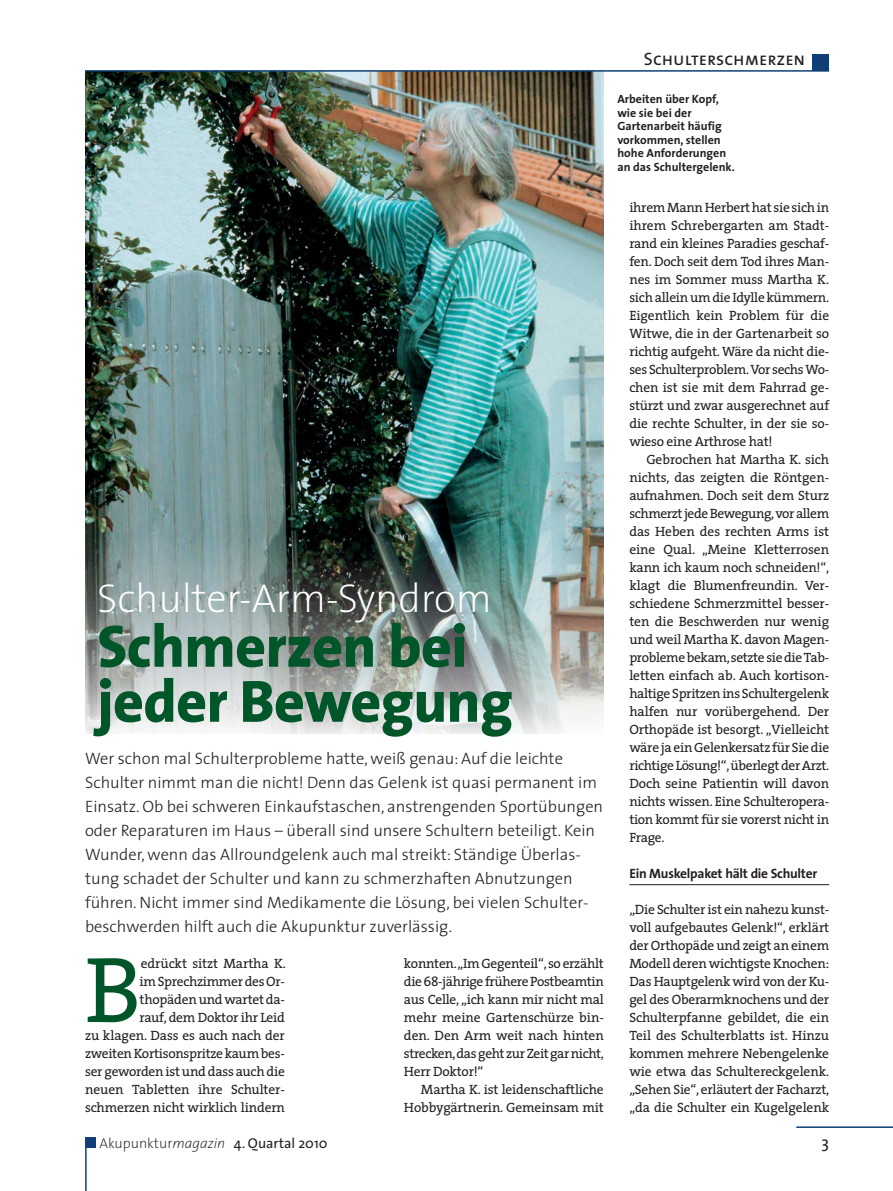
<style>
.page{position:relative;width:893px;height:1191px;background:#fff}
.page>*{position:absolute;margin:0;border:0;box-sizing:border-box;transform-origin:0 0}
.t1{font:94.05px "The Serif";color:#005629}
.t2{font:800 60px/55.1px "The Sans";letter-spacing:-.01em;color:#005629}
.t3{font:200 40.5px "The Sans";letter-spacing:-.005em;color:#fff}
.t4{font:18px "The Sans Caps";color:#231f20}
.t5{font:300 16.5px/24px "The Sans";color:#231f20}
.t6{font:16.5px "The Sans";color:#231f20}
.t7{font:14.25px "The Sans";color:#231f20}
.t8{font:13.5px/18px "The Serif";letter-spacing:-.02em;color:#231f20;text-align:justify}
.t9{font:700 13.5px "The Sans";letter-spacing:-.02em;color:#231f20}
.t10{font:700 12px/13.5px "The Sans";color:#231f20}
.s1{font-weight:200}
.s2{font-weight:200;font-style:italic}
</style>
<div class="page">
<img style="left:85px;top:72px;width:518px;height:464px">
<img style="left:85px;top:536px;width:518px;height:198px">
<hr style="left:85px;top:70px;width:744px;height:2px;background:#0f3f76">
<div style="left:812px;top:54px;width:17px;height:17px;background:#0f3f76"></div>
<hr style="left:796px;top:1126px;width:97px;height:2px;background:#0f3f76">
<hr style="left:85px;top:1138px;width:2px;height:52px;background:#0f3f76">
<div style="left:85px;top:1137px;width:11px;height:10px;background:#0f3f76"></div>
<hr style="left:629px;top:884px;width:200px;height:1px;background:#231f20">
<h3 class="t3" style="left:97px;top:582px;width:396px">Schulter-Arm-Syndrom</h3>
<h2 class="t2" style="left:97px;top:620px;width:417px">Schmerzen bei jeder Bewegung</h2>
<p class="t5" style="left:85px;top:748px;width:520px">Wer schon mal Schulterprobleme hatte, weiß genau: Auf die leichte Schulter nimmt man die nicht! Denn das Gelenk ist quasi permanent im Einsatz. Ob bei schweren Einkaufstaschen, anstrengenden Sportübungen oder Reparaturen im Haus – überall sind unsere Schultern beteiligt. Kein Wunder, wenn das Allroundgelenk auch mal streikt: Ständige Über las - tung schadet der Schulter und kann zu schmerzhaften Abnutzungen führen. Nicht immer sind Medikamente die Lösung, bei vielen Schulter - beschwerden hilft auch die Akupunktur zuverlässig.</p>
<p class="t8" style="left:85px;top:955px;width:202px;text-align:right">edrückt sitzt Martha K.<br>im Sprechzimmer des Or&shy;thopäden und wartet da-<br>rauf, dem Doktor ihr Leid<br>zu klagen. Dass es auch nach der zweiten Kortisonspritze kaum bes&shy;ser geworden ist und dass auch die neuen Tabletten ihre Schulter&shy;schmerzen nicht wirklich lindern</p>
<p class="t8" style="left:404px;top:955px;width:201px">konnten. „Im Gegenteil“, so erzählt die 68-jährige frühere Postbeamtin aus Celle, „ich kann mir nicht mal mehr meine Gartenschürze bin&shy;den. Den Arm weit nach hinten strecken, das geht zur Zeit gar nicht, Herr Doktor!“</p>
<h1 class="t1" style="left:85px;top:953px;width:58px">B</h1>
<p class="t8" style="left:404px;top:1081px;width:201px;text-align:right">Martha K. ist leidenschaftliche<br>Hobbygärtnerin. Gemeinsam mit</p>
<p class="t7" style="left:100px;top:1137px;width:230px"><span class="s1">Akupunktur</span><span class="s2">magazin</span> 4. Quartal 2010</p>
<h3 class="t4" style="left:644px;top:48px;width:163px">Schulterschmerzen</h3>
<p class="t10" style="left:617px;top:94px;width:119px">Arbeiten über Kopf, wie sie bei der<br>Gartenarbeit häufig vorkommen, stellen hohe Anforderungen an das Schultergelenk.</p>
<p class="t8" style="left:629px;top:199px;width:201px">ihrem Mann Herbert hat sie sich in ihrem Schrebergarten am Stadt&shy;rand ein kleines Paradies geschaf&shy;fen. Doch seit dem Tod ihres Man&shy;nes im Sommer muss Martha K. sich allein um die Idylle kümmern.<br>Eigentlich kein Problem für die Witwe, die in der Gartenarbeit so richtig aufgeht. Wäre da nicht die&shy;ses Schulterproblem. Vor sechs Wo&shy;chen ist sie mit dem Fahrrad ge&shy;stürzt und zwar ausgerechnet auf die rechte Schulter, in der sie so&shy;wieso eine Arthrose hat!</p>
<p class="t8" style="left:629px;top:451px;width:201px;text-indent:17px">Gebrochen hat Martha K. sich nichts, das zeigten die Röntgen&shy;aufnahmen. Doch seit dem Sturz schmerzt jede Bewegung, vor allem das Heben des rechten Arms ist eine Qual. „Meine Kletterrosen kann ich kaum noch schneiden!“, klagt die Blumenfreundin. Ver&shy;schiedene Schmerzmittel besser&shy;ten die Beschwerden nur wenig und weil Martha K. davon Magen&shy;probleme bekam, setzte sie die Tab&shy;letten einfach ab. Auch kortison&shy;haltige Spritzen ins Schultergelenk halfen nur vorübergehend. Der Orthopäde ist besorgt. „Vielleicht wäre ja ein Gelenkersatz für Sie die richtige Lösung!“, überlegt der Arzt.<br>Doch seine Patientin will davon nichts wissen. Eine Schulteropera&shy;tion kommt für sie vorerst nicht in Frage.</p>
<p class="t9" style="left:629px;top:868px;width:189px">Ein Muskelpaket hält die Schulter</p>
<p class="t8" style="left:629px;top:901px;width:201px">„Die Schulter ist ein nahezu kunst&shy;voll aufgebautes Gelenk!“, erklärt der Orthopäde und zeigt an einem Modell deren wichtigste Knochen:<br>Das Hauptgelenk wird von der Ku&shy;gel des Oberarmknochens und der Schulterpfanne gebildet, die ein Teil des Schulterblatts ist. Hinzu kommen mehrere Nebengelenke wie etwa das Schultereckgelenk. „Sehen Sie“, erläutert der Facharzt, „da die Schulter ein Kugelgelenk</p>
<p class="t6" style="left:822px;top:1136px;width:9px">3</p>
</div>
